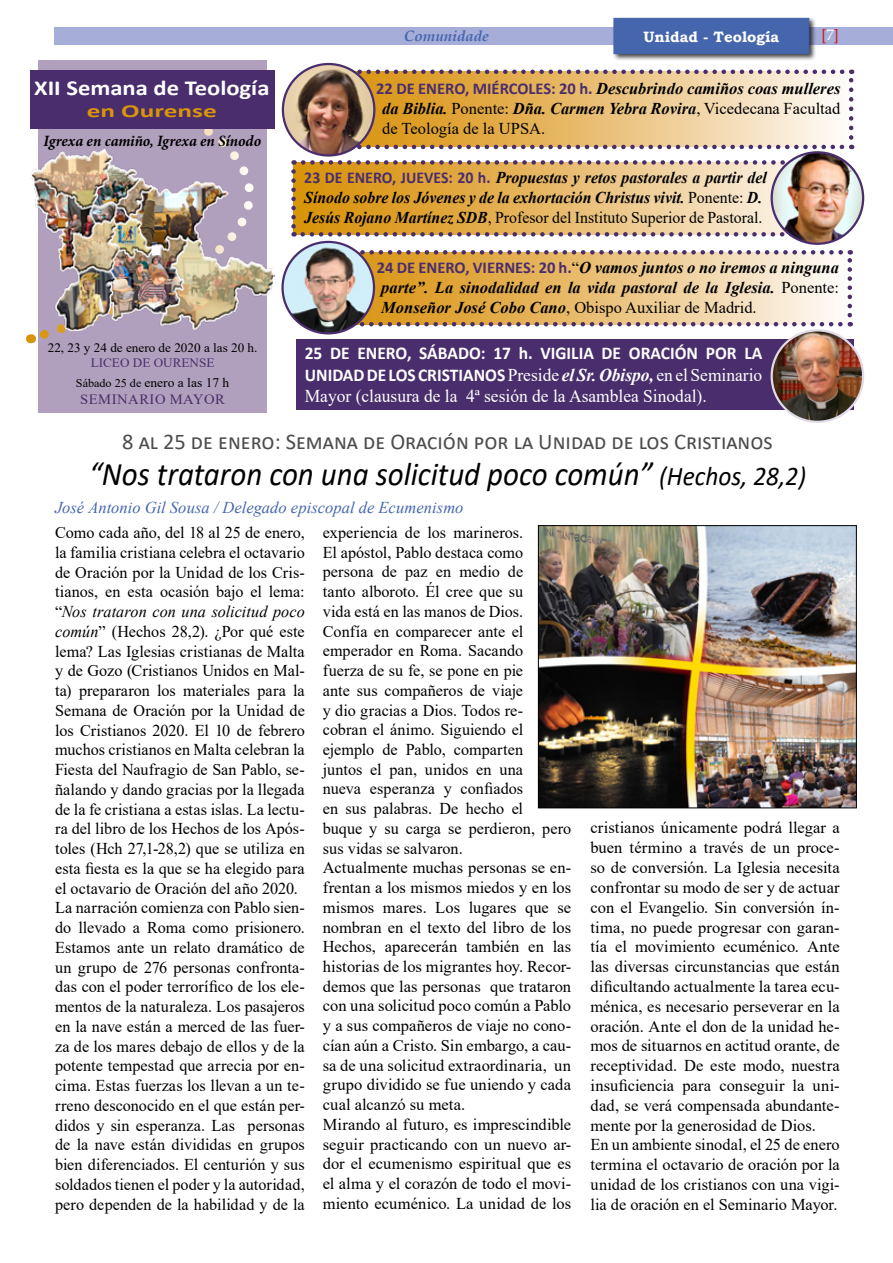
<style>
.page{position:relative;width:893px;height:1263px;background:#fff}
.page>*{position:absolute;margin:0;border:0;box-sizing:border-box;transform-origin:0 0}
.t1{font:italic 33px "Calibri";color:#000;scale:.94 1}
.t2{font:22.5px "Calibri";color:#4d4d4d}
.t3{font:700 21.45px "Calibri";color:#fff;scale:1.15 1}
.t4{font:700 18.3px "Calibri";color:#d99508;scale:1.49 1}
.t5{font:700 18px/21.6px "Calibri";color:#fff}
.t6{font:18px "Times New Roman";color:#fff}
.t7{font:16.5px/19.8px "Times New Roman";color:#000}
.t8{font:italic 700 16.5px/19.8px "Times New Roman";color:#000;text-align:justify}
.t9{font:italic 700 16.5px/19.8px "Times New Roman";color:#000;scale:.96 1}
.t10{font:italic 16.5px "Times New Roman";color:#4565ad}
.t11{font:italic 700 15.75px "Minion Pro";letter-spacing:-.005em;color:#000;scale:.96 1}
.t12{font:700 15px "Bookman Old Style";color:#fff}
.t13{font:italic 700 15px "Book Antiqua";color:#4565ad}
.t14{font:15px "Book Antiqua";color:#cd171a}
.t15{font:14.25px "Times New Roman";letter-spacing:.035em;color:#4a2d6c}
.t16{font:13.05px "Times New Roman";color:#000}
.t17{font:12.75px "Times New Roman";color:#000}
.t18{font:12.75px "Times New Roman";color:#4a2d6c}
.s1{font-size:11.85px}
.s2{color:#fff}
.s3{font-family:"Calibri";font-style:normal;color:#4a2d6c}
.s4{font-weight:400;font-style:normal}
.s5{font-family:"Times New Roman";font-weight:400}
.s6{font-family:"Times New Roman";font-style:italic}
.s7{font-size:27px}
.s8{font-style:italic}
</style>
<div class="page">
<div style="left:54px;top:27px;width:839px;height:18px;background:#a5add8"></div>
<div style="left:612px;top:16px;width:204px;height:46px;background:#000;opacity:.75"></div>
<div style="left:614px;top:18px;width:195px;height:36px;background:#4565ad"></div>
<img style="left:575px;top:527px;width:279px;height:279px">
<img style="left:537px;top:525px;width:38px;height:284px">
<div style="left:314px;top:72px;width:537px;height:75px;background:linear-gradient(to right,#cd8000,#fff9f0)"></div>
<svg style="left:352px;top:145px;width:500px;height:4px"></svg>
<svg style="left:849px;top:70px;width:4px;height:68px"></svg>
<svg style="left:352px;top:70px;width:490px;height:4px;background:#ab8e89"></svg>
<div style="left:296px;top:339px;width:557px;height:71px;background:#4a2d6c"></div>
<svg style="left:329px;top:165px;width:457px;height:67px;background:#e7bb6e"></svg>
<svg style="left:329px;top:232px;width:463px;height:5px"></svg>
<svg style="left:329px;top:160px;width:462px;height:5px"></svg>
<svg style="left:359px;top:252px;width:491px;height:70px;background:#eac481"></svg>
<svg style="left:354px;top:322px;width:497px;height:4px;background:#ac8f8a"></svg>
<svg style="left:847px;top:250px;width:5px;height:65px"></svg>
<svg style="left:355px;top:250px;width:486px;height:5px"></svg>
<img style="left:283px;top:64px;width:91px;height:91px;border-radius:46px">
<div style="left:282px;top:63px;width:93px;height:94px;border:2px solid #4a2d6c;border-radius:50%"></div>
<img style="left:772px;top:152px;width:91px;height:92px;border-radius:46px">
<div style="left:771px;top:151px;width:93px;height:94px;border:2px solid #4a2d6c;border-radius:50%"></div>
<img style="left:283px;top:242px;width:91px;height:91px;border-radius:46px">
<img style="left:772px;top:330px;width:91px;height:92px;border-radius:46px">
<div style="left:771px;top:329px;width:93px;height:94px;border:2px solid #e1dbe7;border-radius:50%"></div>
<div style="left:38px;top:61px;width:229px;height:352px;background:#b1a0bd"></div>
<svg style="left:28px;top:119px;width:301px;height:225px"></svg>
<img style="left:30px;top:150px;width:244px;height:181px">
<div style="left:30px;top:71px;width:244px;height:58px;background:#4a2d6c"></div>
<h3 class="t3" style="left:34px;top:73px;width:206px">XII Semana de Teología</h3>
<p class="t4" style="left:87px;top:98px;width:89px">en Ourense</p>
<p class="t11" style="left:44px;top:130px;width:228px">Igrexa en camiño, Igrexa en Sínodo</p>
<p class="t17" style="left:48px;top:339px;width:211px">22, 23 y 24 de enero de 2020 a las 20 h.</p>
<p class="t18" style="left:91px;top:354px;width:125px">LICEO DE OURENSE</p>
<p class="t16" style="left:76px;top:374px;width:155px"><span class="s1">Sábado 25 de</span> enero a las 17 h</p>
<p class="t15" style="left:80px;top:390px;width:146px">SEMINARIO MAYOR</p>
<p class="t13" style="left:404px;top:26px;width:86px">Comunidade</p>
<p class="t12" style="left:643px;top:26px;width:137px">Unidad - Teología</p>
<p class="t14" style="left:821px;top:24px;width:19px">[<span class="s2">7</span>]</p>
<p class="t8" style="left:382px;top:78px;width:460px;text-indent:-6px"><span class="s3">22 DE ENERO, MIÉRCOLES: 20 h.</span> Descubrindo camiños coas mulleres da Biblia. <span class="s4">Ponente:</span> Dña. Carmen Yebra Rovira<span class="s4">, Vicedecana Facultad de Teología de la UPSA.</span></p>
<p class="t9" style="left:304px;top:167px;width:483px"><span class="s3">23 DE ENERO, JUEVES: 20 h.</span> Propuestas y retos pastorales a partir del<br>Sínodo sobre los Jóvenes y de la exhortación Christus vivit. <span class="s4">Ponente:</span> D.<br>Jesús Rojano Martínez SDB<span class="s4">, Profesor del Instituto Superior de Pastoral.</span></p>
<p class="t8" style="left:377px;top:257px;width:464px"><span class="s3">24 DE ENERO, VIERNES: 20 h.</span><span class="s4">“</span>O vamos juntos o no iremos a ninguna parte”. La sinodalidad en la vida pastoral de la Iglesia. <span class="s4">Ponente:<br></span>Monseñor José Cobo Cano<span class="s4">, Obispo Auxiliar de Madrid.</span></p>
<p class="t5" style="left:305px;top:342px;width:459px">25 DE ENERO, SÁBADO: 17 h. VIGILIA DE ORACIÓN POR LA<br>UNIDAD DE LOS CRISTIANOS <span class="s5">Preside</span> <span class="s6">el Sr. Obispo,</span> <span class="s5">en el Seminario</span></p>
<p class="t6" style="left:305px;top:384px;width:403px">Mayor (clausura de la 4ª sesión de la Asamblea Sinodal).</p>
<h2 class="t2" style="left:122px;top:426px;width:652px">8 al 25 de enero: Semana de Oración por la Unidad de los Cristianos</h2>
<h1 class="t1" style="left:89px;top:451px;width:764px">“Nos trataron con una solicitud poco común” <span class="s7">(Hechos, 28,2)</span></h1>
<p class="t10" style="left:55px;top:496px;width:410px">José Antonio Gil Sousa / Delegado episcopal de Ecumenismo</p>
<p class="t7" style="left:55px;top:522px;width:251px">Como cada año, del 18 al 25 de enero, la familia cristiana celebra el octavario de Oración por la Unidad de los Cris&shy;tianos, en esta ocasión bajo el lema: “<span class="s8">Nos trataron con una solicitud poco común</span>” (Hechos 28,2). ¿Por qué este lema? Las Iglesias cristianas de Malta y de Gozo (Cristianos Unidos en Mal&shy;ta) prepararon los materiales para la Semana de Oración por la Unidad de los Cristianos 2020. El 10 de febrero muchos cristianos en Malta celebran la Fiesta del Naufragio de San Pablo, se&shy;ñalando y dando gracias por la llegada de la fe cristiana a estas islas. La lectu&shy;ra del libro de los Hechos de los Após&shy;toles (Hch 27,1-28,2) que se utiliza en esta fiesta es la que se ha elegido para el octavario de Oración del año 2020.<br>La narración comienza con Pablo sien&shy;do llevado a Roma como prisionero.<br>Estamos ante un relato dramático de un grupo de 276 personas confronta&shy;das con el poder terrorífico de los ele&shy;mentos de la naturaleza. Los pasajeros en la nave están a merced de las fuer&shy;za de los mares debajo de ellos y de la potente tempestad que arrecia por en&shy;cima. Estas fuerzas los llevan a un te&shy;rreno desconocido en el que están per&shy;didos y sin esperanza. Las personas de la nave están divididas en grupos bien diferenciados. El centurión y sus soldados tienen el poder y la autoridad, pero dependen de la habilidad y de la</p>
<p class="t7" style="left:323px;top:522px;width:250px">experiencia de los marineros.<br>El apóstol, Pablo destaca como persona de paz en medio de<br>tanto alboroto. Él cree que su<br>vida está en las manos de Dios.<br>Confía en comparecer ante el emperador en Roma. Sacando<br>fuerza de su fe, se pone en pie<br>ante sus compañeros de viaje<br>y dio gracias a Dios. Todos re&shy;cobran el ánimo. Siguiendo el ejemplo de Pablo, comparten<br>juntos el pan, unidos en una<br>nueva esperanza y confiados<br>en sus palabras. De hecho el<br>buque y su carga se perdieron, pero sus vidas se salvaron.<br>Actualmente muchas personas se en&shy;frentan a los mismos miedos y en los mismos mares. Los lugares que se nombran en el texto del libro de los<br>Hechos, aparecerán también en las historias de los migrantes hoy. Recor&shy;demos que las personas que trataron con una solicitud poco común a Pablo y a sus compañeros de viaje no cono&shy;cían aún a Cristo. Sin embargo, a cau&shy;sa de una solicitud extraordinaria, un grupo dividido se fue uniendo y cada cual alcanzó su meta.<br>Mirando al futuro, es imprescindible seguir practicando con un nuevo ar&shy;dor el ecumenismo espiritual que es el alma y el corazón de todo el movi&shy;miento ecuménico. La unidad de los</p>
<p class="t7" style="left:590px;top:817px;width:251px">cristianos únicamente podrá llegar a buen término a través de un proce&shy;so de conversión. La Iglesia necesita confrontar su modo de ser y de actuar con el Evangelio. Sin conversión ín&shy;tima, no puede progresar con garan&shy;tía el movimiento ecuménico. Ante las diversas circunstancias que están dificultando actualmente la tarea ecu&shy;ménica, es necesario perseverar en la oración. Ante el don de la unidad he&shy;mos de situarnos en actitud orante, de receptividad. De este modo, nuestra insuficiencia para conseguir la uni&shy;dad, se verá compensada abundante&shy;mente por la generosidad de Dios.<br>En un ambiente sinodal, el 25 de enero termina el octavario de oración por la unidad de los cristianos con una vigi&shy;lia de oración en el Seminario Mayor.</p>
</div>
